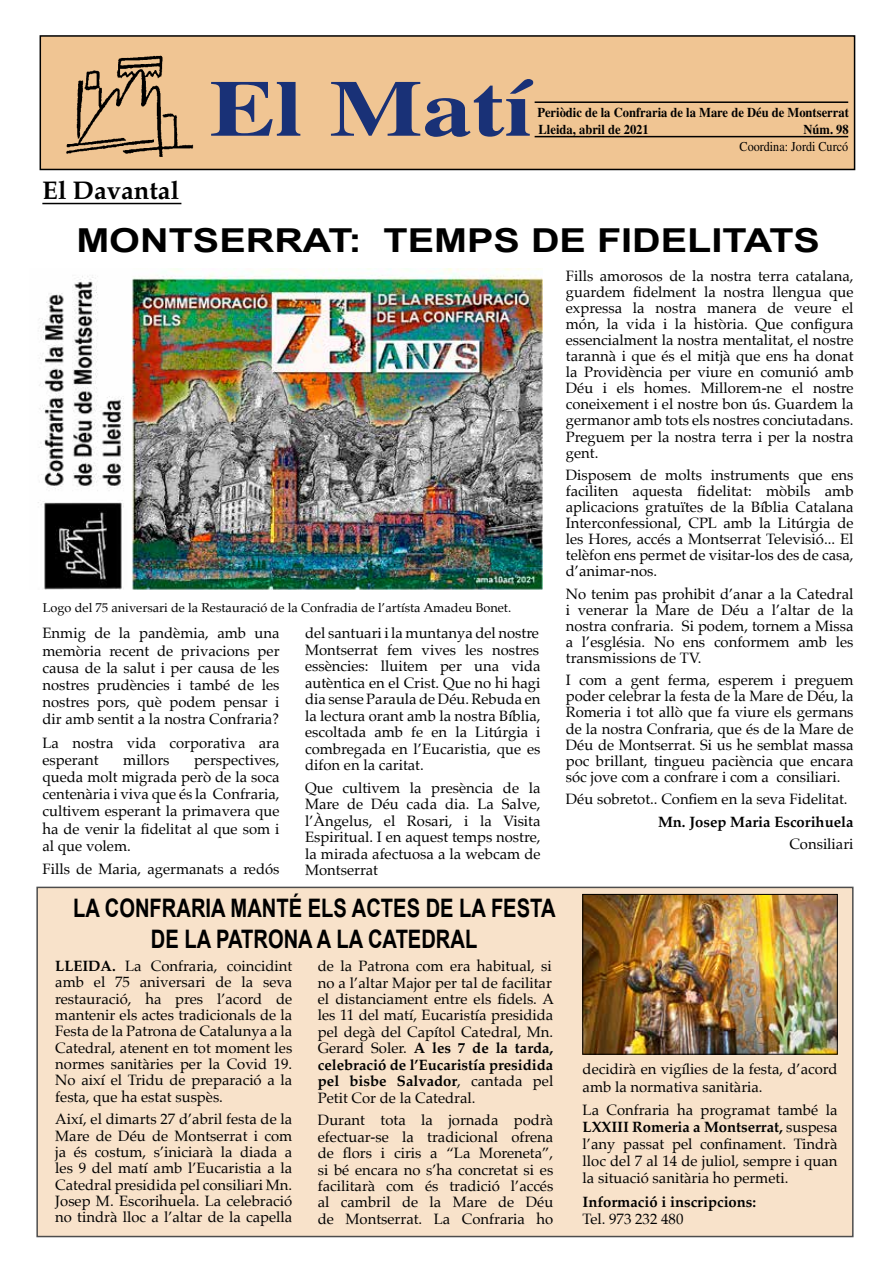
<style>
.page{position:relative;width:893px;height:1263px;background:#fff}
.page>*{position:absolute;margin:0;border:0;box-sizing:border-box;transform-origin:0 0}
.t1{font:700 79.5px "Times";color:#193177;scale:1.24 1}
.t2{font:700 33px "Arial";color:#000;scale:1.2 1}
.t3{font:700 25.5px/31.5px "Arial";color:#000;text-align:center;scale:.79 1}
.t4{font:700 25.5px "Palatino";color:#000}
.t5{font:15px/16.5px "Palatino";color:#000;text-align:justify}
.t6{font:700 15px "Palatino";color:#000}
.t7{font:700 13.5px/16.2px "Times";color:#000;scale:.93 1}
.t8{font:13.5px "Times";color:#000;scale:.9 1}
.t9{font:12.75px "Palatino";color:#000}
.s1{font-weight:700}
</style>
<div class="page">
<div style="left:37px;top:887px;width:816px;height:349px;background:#f8e2ca"></div>
<div style="left:40px;top:35px;width:815px;height:135px;background:#f0c593;border:2px solid #000"></div>
<hr style="left:535px;top:101px;width:313px;height:2px;background:#000">
<hr style="left:535px;top:136px;width:313px;height:1px;background:#000">
<hr style="left:42px;top:203px;width:139px;height:1px;background:#000">
<img style="left:66px;top:55px;width:128px;height:102px">
<img style="left:585px;top:896px;width:250px;height:156px">
<div style="left:583px;top:894px;width:254px;height:160px;border:1px solid #000"></div>
<img style="left:38px;top:269px;width:504px;height:320px">
<h1 class="t1" style="left:210px;top:61px;width:262px">El Matí</h1>
<p class="t7" style="left:538px;top:104px;width:336px">Periòdic de la Confraria de la Mare de Déu de Montserrat<br>Lleida, abril de 2021</p>
<p class="t7" style="left:803px;top:121px;width:50px">Núm. 98</p>
<p class="t8" style="left:740px;top:139px;width:122px">Coordina: Jordi Curcó</p>
<h3 class="t4" style="left:43px;top:168px;width:138px">El Davantal</h3>
<h2 class="t2" style="left:76px;top:219px;width:621px">MONTSERRAT: TEMPS DE FIDELITATS</h2>
<p class="t9" style="left:43px;top:597px;width:470px">Logo del 75 aniversari de la Restauració de la Confradia de l’artísta Amadeu Bonet.</p>
<p class="t5" style="left:43px;top:625px;width:239px;line-height:17.1px">Enmig de la pandèmia, amb una memòria recent de privacions per causa de la salut i per causa de les nostres prudències i també de les nostres pors, què podem pensar i dir amb sentit a la nostra Confraria?</p>
<p class="t5" style="left:43px;top:734px;width:239px;line-height:17.1px">La nostra vida corporativa ara esperant</p>
<p class="t5" style="left:123px;top:751px;width:48px">millors</p>
<p class="t5" style="left:43px;top:751px;width:239px;line-height:17.1px;text-indent:152px">perspectives, queda molt migrada però de la soca centenària i viva que és la Confraria, cultivem esperant la primavera que ha de venir la fidelitat al que som i al que volem.</p>
<p class="t5" style="left:43px;top:861px;width:239px">Fills de Maria, agermanats a redós</p>
<p class="t5" style="left:305px;top:625px;width:237px">del santuari i la muntanya del nostre Montserrat fem vives les nostres essències: lluitem per una vida autèntica en el Crist. Que no hi hagi dia sense Paraula de Déu. Rebuda en la lectura orant amb la nostra Bíblia, escoltada amb fe en la Litúrgia i combregada en l’Eucaristia, que es difon en la caritat.</p>
<p class="t5" style="left:305px;top:779px;width:237px">Que cultivem la presència de la Mare de Déu cada dia. La Salve, l’Àngelus, el Rosari, i la Visita Espiritual. I en aquest temps nostre, la mirada afectuosa a la webcam de Montserrat</p>
<h3 class="t3" style="left:73px;top:893px;width:612px">LA CONFRARIA MANTÉ ELS ACTES DE LA FESTA<br>DE LA PATRONA A LA CATEDRAL</h3>
<p class="t5" style="left:55px;top:958px;width:239px"><span class="s1">LLEIDA.</span> La Confraria, coincidint amb el 75 aniversari de la seva restauració, ha pres l’acord de mantenir els actes tradicionals de la Festa de la Patrona de Catalunya a la Catedral, atenent en tot moment les normes sanitàries per la Covid 19.<br>No així el Tridu de preparació a la festa, que ha estat suspès.</p>
<p class="t5" style="left:55px;top:1111px;width:239px">Així, el dimarts 27 d’abril festa de la Mare de Déu de Montserrat i com ja és costum, s’iniciarà la diada a les 9 del matí amb l’Eucaristia a la Catedral presidida pel consiliari Mn.<br>Josep M. Escorihuela. La celebració no tindrà lloc a l’altar de la capella</p>
<p class="t5" style="left:318px;top:958px;width:238px;text-align:left">de la Patrona com era habitual, si no a l’altar Major per tal de facilitar el distanciament entre els fidels. A les 11 del matí, Eucaristía presidida pel degà del Capítol Catedral, Mn.<br>Gerard Soler. <span class="s1">A les 7 de la tarda, celebració de l’Eucaristía presidida pel bisbe Salvador</span>, cantada pel Petit Cor de la Catedral.</p>
<p class="t5" style="left:318px;top:1112px;width:237px">Durant tota la jornada podrà efectuar-se la tradicional ofrena de flors i ciris a “La Moreneta”, si bé encara no s’ha concretat si es facilitarà com és tradició l’accés al cambril de la Mare de Déu de Montserrat. La Confraria ho</p>
<p class="t5" style="left:566px;top:268px;width:289px;line-height:16px">Fills amorosos de la nostra terra catalana, guardem fidelment la nostra llengua que expressa la nostra manera de veure el món, la vida i la història. Que configura essencialment la nostra mentalitat, el nostre tarannà i que és el mitjà que ens ha donat la Providència per viure en comunió amb Déu i els homes. Millorem-ne el nostre coneixement i el nostre bon ús. Guardem la germanor amb tots els nostres conciutadans.<br>Preguem per la nostra terra i per la nostra gent.</p>
<p class="t5" style="left:566px;top:467px;width:289px;line-height:16px">Disposem de molts instruments que ens faciliten aquesta fidelitat: mòbils amb aplicacions gratuïtes de la Bíblia Catalana Interconfessional, CPL amb la Litúrgia de les Hores, accés a Montserrat Televisió... El telèfon ens permet de visitar-los des de casa, d’animar-nos.</p>
<p class="t5" style="left:566px;top:585px;width:289px;line-height:16px">No tenim pas prohibit d’anar a la Catedral i venerar la Mare de Déu a l’altar de la nostra confraria. Si podem, tornem a Missa a l’església. No ens conformem amb les transmissions de TV.</p>
<p class="t5" style="left:566px;top:672px;width:289px;line-height:16px">I com a gent ferma, esperem i preguem poder celebrar la festa de la Mare de Déu, la Romeria i tot allò que fa viure els germans de la nostra Confraria, que és de la Mare de Déu de Montserrat. Si us he semblat massa poc brillant, tingueu paciència que encara sóc jove com a confrare i com a consiliari.</p>
<p class="t5" style="left:566px;top:791px;width:283px">Déu sobretot.. Confiem en la seva Fidelitat.</p>
<p class="t6" style="left:658px;top:809px;width:197px">Mn. Josep Maria Escorihuela</p>
<p class="t5" style="left:789px;top:835px;width:66px">Consiliari</p>
<p class="t5" style="left:583px;top:1061px;width:256px;line-height:17.1px">decidirà en vigílies de la festa, d’acord amb la normativa sanitària.</p>
<p class="t5" style="left:583px;top:1101px;width:256px;line-height:17.1px">La Confraria ha programat també la <span class="s1">LXXIII Romeria a Montserrat,</span> suspesa l’any passat pel confinament. Tindrà lloc del 7 al 14 de juliol, sempre i quan la situació sanitària ho permeti.</p>
<p class="t6" style="left:583px;top:1189px;width:175px">Informació i inscripcions:</p>
<p class="t5" style="left:583px;top:1210px;width:102px">Tel. 973 232 480</p>
</div>
